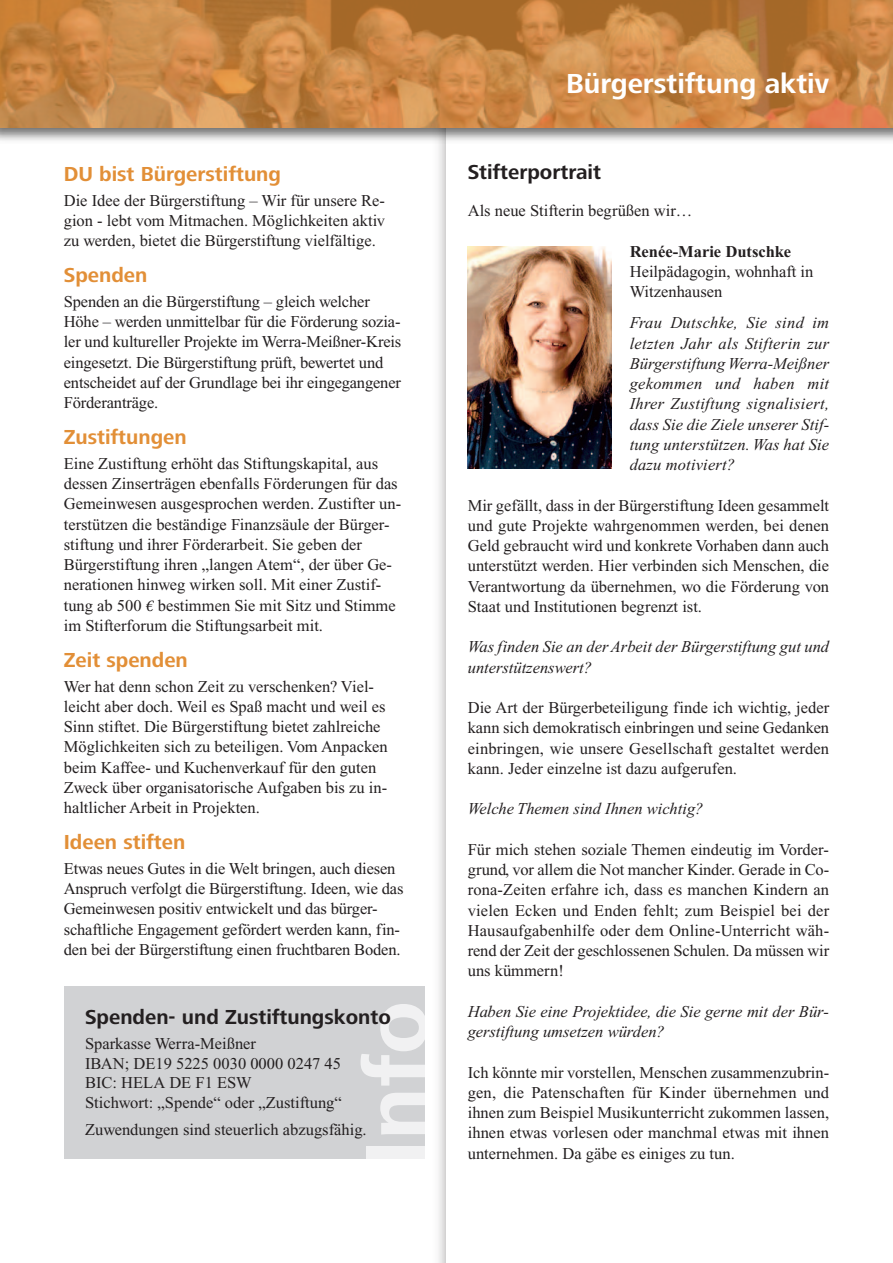
<style>
.page{position:relative;width:893px;height:1263px;background:#fff}
.page>*{position:absolute;margin:0;border:0;box-sizing:border-box;transform-origin:0 0}
.t1{font:700 90px "Frutiger Next LT";color:rgb(255 255 255/.7)}
.t2{font:700 28.5px "Frutiger Next LT";color:#fff}
.t3{font:700 21px "Frutiger Next LT";color:#e28f37}
.t4{font:700 21px "Frutiger Next LT";color:#231f20}
.t5{font:16.5px/20.2px "Times New Roman";color:#231f20}
.t6{font:italic 16.5px/20.2px "Times New Roman";color:#231f20}
.t7{font:700 16.5px "Times New Roman";color:#231f20}
.s1{font-family:"Minion Pro";font-style:italic}
</style>
<div class="page">
<div style="left:64px;top:986px;width:361px;height:173px;background:#d1d2d4"></div>
<div style="left:0;top:0;width:893px;height:128px;background:#e28f37;opacity:.73"></div>
<img style="left:468px;top:247px;width:144px;height:222px">
<p class="t3" style="left:64px;top:167px;width:219px">DU bist Bürgerstiftung</p>
<p class="t5" style="left:64px;top:191px;width:323px;text-align:justify">Die Idee der Bürgerstiftung – Wir für unsere Re&shy;gion - lebt vom Mitmachen. Möglichkeiten aktiv zu werden, bietet die Bürgerstiftung vielfältige.</p>
<p class="t3" style="left:64px;top:268px;width:85px">Spenden</p>
<p class="t5" style="left:64px;top:293px;width:339px">Spenden an die Bürgerstiftung – gleich welcher Höhe – werden unmittelbar für die Förderung sozia&shy;ler und kultureller Projekte im Werra-Meißner-Kreis eingesetzt. Die Bürgerstiftung prüft, bewertet und entscheidet auf der Grundlage bei ihr eingegangener Förderanträge.</p>
<p class="t3" style="left:64px;top:430px;width:124px">Zustiftungen</p>
<p class="t5" style="left:64px;top:455px;width:339px">Eine Zustiftung erhöht das Stiftungskapital, aus dessen Zinserträgen ebenfalls Förderungen für das Gemeinwesen ausgesprochen werden. Zustifter un&shy;terstützen die beständige Finanzsäule der Bürger&shy;stiftung und ihrer Förderarbeit. Sie geben der Bürgerstiftung ihren „langen Atem“, der über Ge&shy;nerationen hinweg wirken soll. Mit einer Zustif&shy;tung ab 500 <span class="s1">€</span> bestimmen Sie mit Sitz und Stimme im Stifterforum die Stiftungsarbeit mit.</p>
<p class="t3" style="left:64px;top:653px;width:126px">Zeit spenden</p>
<p class="t5" style="left:64px;top:677px;width:325px">Wer hat denn schon Zeit zu verschenken? Viel&shy;leicht aber doch. Weil es Spaß macht und weil es Sinn stiftet. Die Bürgerstiftung bietet zahlreiche Möglichkeiten sich zu beteiligen. Vom Anpacken beim Kaffee- und Kuchenverkauf für den guten Zweck über organisatorische Aufgaben bis zu in&shy;haltlicher Arbeit in Projekten.</p>
<p class="t3" style="left:64px;top:835px;width:123px">Ideen stiften</p>
<p class="t5" style="left:64px;top:860px;width:341px">Etwas neues Gutes in die Welt bringen, auch diesen Anspruch verfolgt die Bürgerstiftung. Ideen, wie das Gemeinwesen positiv entwickelt und das bürger&shy;schaftliche Engagement gefördert werden kann, fin&shy;den bei der Bürgerstiftung einen fruchtbaren Boden.</p>
<h1 class="t1" style="left:366px;top:1166px;width:167px;rotate:-90deg">Info</h1>
<p class="t4" style="left:85px;top:1010px;width:307px">Spenden- und Zustiftungskonto</p>
<p class="t5" style="left:85px;top:1035px;width:258px;line-height:19.8px">Sparkasse Werra-Meißner<br>IBAN; DE19 5225 0030 0000 0247 45<br>BIC: HELA DE F1 ESW<br>Stichwort: „Spende“ oder „Zustiftung“</p>
<p class="t5" style="left:85px;top:1121px;width:283px">Zuwendungen sind steuerlich abzugsfähig.</p>
<h2 class="t2" style="left:566px;top:74px;width:265px">Bürgerstiftung aktiv</h2>
<p class="t4" style="left:468px;top:164px;width:135px">Stifterportrait</p>
<p class="t5" style="left:468px;top:202px;width:226px">Als neue Stifterin begrüßen wir…</p>
<p class="t7" style="left:630px;top:246px;width:163px">Renée-Marie Dutschke</p>
<p class="t5" style="left:630px;top:263px;width:185px">Heilpädagogin, wohnhaft in<br>Witzenhausen</p>
<p class="t6" style="left:630px;top:314px;width:201px;text-align:justify">Frau Dutschke, Sie sind im letzten Jahr als Stifterin zur Bürgerstiftung Werra-Meißner gekommen und haben mit Ihrer Zustiftung signalisiert, dass Sie die Ziele unserer Stif&shy;tung unterstützen. Was hat Sie dazu motiviert?</p>
<p class="t5" style="left:468px;top:496px;width:363px;text-align:justify">Mir gefällt, dass in der Bürgerstiftung Ideen gesammelt und gute Projekte wahrgenommen werden, bei denen Geld gebraucht wird und konkrete Vorhaben dann auch unterstützt werden. Hier verbinden sich Menschen, die Verantwortung da übernehmen, wo die Förderung von Staat und Institutionen begrenzt ist.</p>
<p class="t6" style="left:468px;top:638px;width:363px">Was finden Sie an derArbeit der Bürgerstiftung gut und unterstützenswert?</p>
<p class="t5" style="left:468px;top:699px;width:363px;text-align:justify">Die Art der Bürgerbeteiligung finde ich wichtig, jeder kann sich demokratisch einbringen und seine Gedanken einbringen, wie unsere Gesellschaft gestaltet werden kann. Jeder einzelne ist dazu aufgerufen.</p>
<p class="t6" style="left:468px;top:800px;width:237px">Welche Themen sind Ihnen wichtig?</p>
<p class="t5" style="left:468px;top:841px;width:363px;text-align:justify">Für mich stehen soziale Themen eindeutig im Vorder&shy;grund, vor allem die Not mancher Kinder. Gerade in Co&shy;rona-Zeiten erfahre ich, dass es manchen Kindern an vielen Ecken und Enden fehlt; zum Beispiel bei der Hausaufgabenhilfe oder dem Online-Unterricht wäh&shy;rend der Zeit der geschlossenen Schulen. Da müssen wir uns kümmern!</p>
<p class="t6" style="left:468px;top:1003px;width:363px">Haben Sie eine Projektidee, die Sie gerne mit der Bür&shy;gerstiftung umsetzen würden?</p>
<p class="t5" style="left:468px;top:1063px;width:363px;text-align:justify">Ich könnte mir vorstellen, Menschen zusammenzubrin&shy;gen, die Patenschaften für Kinder übernehmen und ihnen zum Beispiel Musikunterricht zukommen lassen, ihnen etwas vorlesen oder manchmal etwas mit ihnen unternehmen. Da gäbe es einiges zu tun.</p>
</div>
